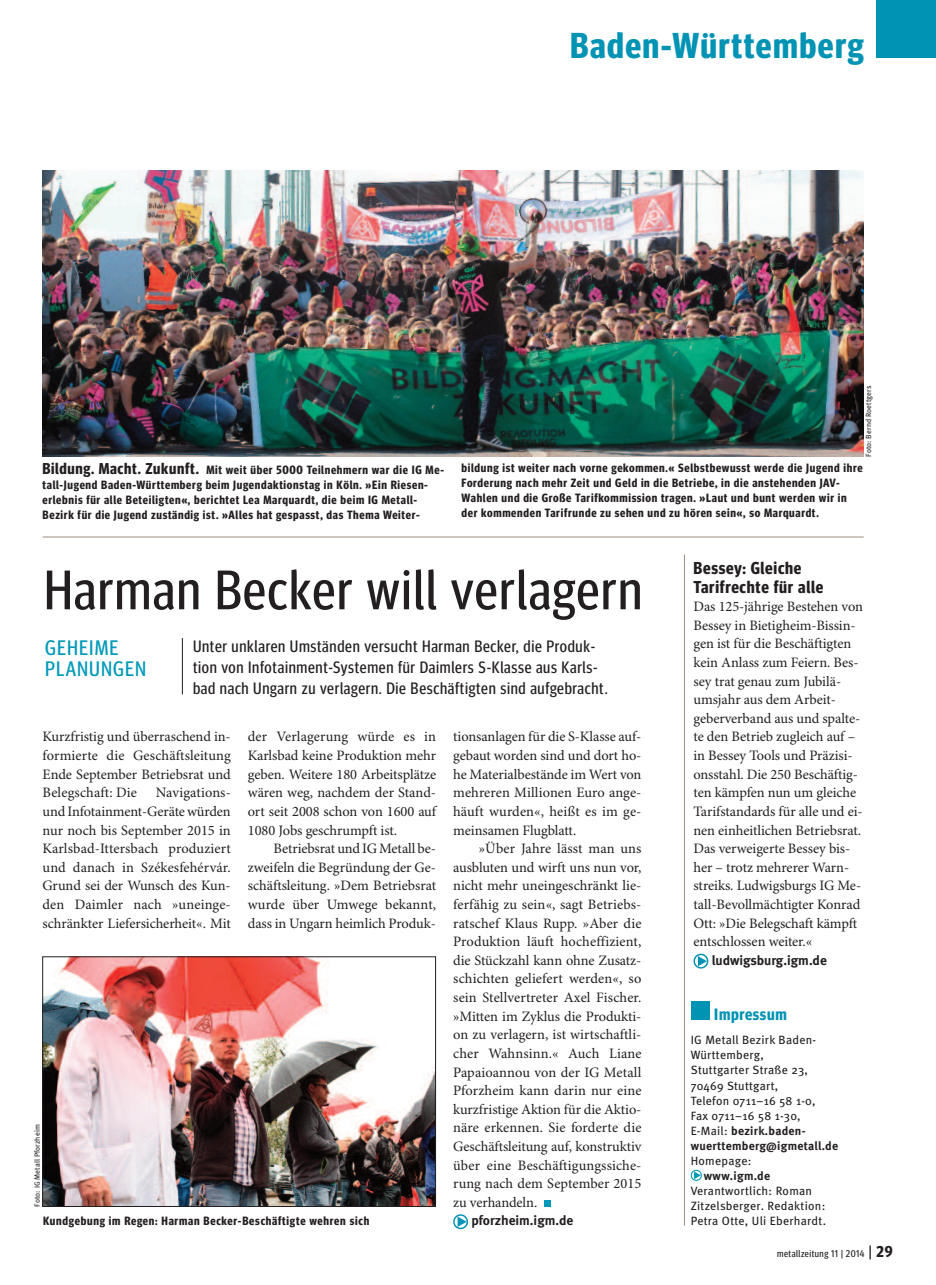
<style>
.page{position:relative;width:936px;height:1285px;background:#fff}
.page>*{position:absolute;margin:0;border:0;box-sizing:border-box;transform-origin:0 0}
.t1{font:55.5px "Meta Headline Cond OT";letter-spacing:.03em;color:#231f20}
.t2{font:700 36px "Meta Headline Cond OT";letter-spacing:.04em;color:#0093b4}
.t3{font:21px/21px "Meta Headline Cond OT";letter-spacing:.05em;color:#0099b8}
.t4{font:700 17.25px/18.6px "Meta Headline Cond OT";letter-spacing:.04em;color:#231f20}
.t5{font:16.5px/21px "Meta Headline Cond OT";letter-spacing:.04em;color:#231f20}
.t6{font:700 16.5px "Meta Headline Cond OT";letter-spacing:.04em;color:#0093b4}
.t7{font:14.4px/18.6px "Minion Pro";letter-spacing:-.005em;color:#231f20;text-align:justify}
.t8{font:700 13.5px "Meta";color:#231f20}
.t9{font:700 12px/15px "Meta Headline Cond OT";letter-spacing:.055em;color:#231f20}
.t10{font:12px/15px "Meta";letter-spacing:.025em;color:#231f20}
.t11{font:700 12px "Meta";letter-spacing:.025em;color:#231f20}
.t12{font:9.75px "Meta Headline Cond OT";letter-spacing:.05em;color:#231f20}
.t13{font:7.5px "Meta";letter-spacing:.015em;color:#231f20}
.s1{font-size:15.75px}
.s2{font-weight:700}
.s3{font-weight:700;font-size:15.75px}
</style>
<div class="page">
<div style="left:543px;top:1199px;width:7px;height:7px;background:#0099b8"></div>
<svg style="left:453px;top:1214px;width:15px;height:14px"></svg>
<hr style="left:684px;top:554px;width:1px;height:671px;background:#9c8f83">
<svg style="left:693px;top:953px;width:15px;height:15px"></svg>
<img style="left:43px;top:171px;width:820px;height:285px">
<img style="left:44px;top:958px;width:390px;height:246px">
<div style="left:42px;top:956px;width:394px;height:250px;border:1px solid #231f20"></div>
<hr style="left:43px;top:536px;width:820px;height:1px;background:#9c8f83">
<div style="left:876px;top:0;width:59px;height:58px;background:#0093b4"></div>
<div style="left:690px;top:1000px;width:19px;height:19px;background:#0093b4"></div>
<svg style="left:690px;top:1169px;width:11px;height:11px"></svg>
<hr style="left:182px;top:638px;width:1px;height:56px;background:#231f20">
<h2 class="t2" style="left:570px;top:33px;width:295px">Baden-Württemberg</h2>
<p class="t13" style="left:865px;top:456px;width:72px;rotate:-90deg">Foto: Bernd Roettgers</p>
<p class="t9" style="left:43px;top:463px;width:403px"><span class="s1">Bildung. Macht. Zukunft.</span> Mit weit über 5000 Teilnehmern war die IG Me&shy;tall-Jugend Baden-Württemberg beim Jugendaktionstag in Köln. »Ein Riesen&shy;erlebnis für alle Beteiligten«, berichtet Lea Marquardt, die beim IG Metall-Bezirk für die Jugend zuständig ist. »Alles hat gespasst, das Thema Weiter-</p>
<p class="t9" style="left:461px;top:461px;width:402px">bildung ist weiter nach vorne gekommen.« Selbstbewusst werde die Jugend ihre Forderung nach mehr Zeit und Geld in die Betriebe, in die anstehenden JAV-Wahlen und die Große Tarifkommission tragen. »Laut und bunt werden wir in der kommenden Tarifrunde zu sehen und zu hören sein«, so Marquardt.</p>
<h1 class="t1" style="left:44px;top:570px;width:599px">Harman Becker will verlagern</h1>
<h3 class="t3" style="left:45px;top:639px;width:102px">GEHEIME<br>PLANUNGEN</h3>
<p class="t5" style="left:193px;top:637px;width:416px">Unter unklaren Umständen versucht Harman Becker, die Produk&shy;tion von Infotainment-Systemen für Daimlers S-Klasse aus Karls&shy;bad nach Ungarn zu verlagern. Die Beschäftigten sind aufgebracht.</p>
<p class="t7" style="left:43px;top:728px;width:190px">Kurzfristig und überraschend in&shy;formierte die Geschäftsleitung Ende September Betriebsrat und Belegschaft: Die</p>
<p class="t7" style="left:43px;top:784px;width:190px;text-indent:113px">Navigations&shy;und Infotainment-Gerätewürden nur noch bis September 2015 in Karlsbad-Ittersbach produziert und danach in Székesfehérvár.<br>Grund sei der Wunsch des Kun&shy;den Daimler nach »uneinge&shy;schränkter Liefersicherheit«. Mit</p>
<p class="t7" style="left:248px;top:728px;width:190px">der Verlagerung würde es in Karlsbad keine Produktion mehr geben. Weitere 180 Arbeitsplätze wären weg, nachdem der Stand&shy;ort seit 2008 schon von 1600 auf 1080 Jobs geschrumpft ist.</p>
<p class="t7" style="left:248px;top:840px;width:190px;text-indent:26px">Betriebsrat und IGMetall be&shy;zweifeln die Begründung der Ge&shy;schäftsleitung. »Dem Betriebsrat wurde über Umwege bekannt, dass in Ungarn heimlich Produk-</p>
<p class="t13" style="left:35px;top:1206px;width:84px;rotate:-90deg">Foto: IG Metall Pforzheim</p>
<p class="t9" style="left:43px;top:1214px;width:328px">Kundgebung im Regen: Harman Becker-Beschäftigte wehren sich</p>
<p class="t7" style="left:453px;top:728px;width:190px">tionsanlagen für die S-Klasse auf&shy;gebaut worden sind und dort ho&shy;he Materialbestände im Wert von mehreren Millionen Euro ange&shy;häuft wurden«, heißt es im ge&shy;meinsamen Flugblatt.</p>
<p class="t7" style="left:453px;top:840px;width:190px;text-indent:26px">»Über Jahre lässt man uns ausbluten und wirft uns nun vor, nicht mehr uneingeschränkt lie&shy;ferfähig zu sein«, sagt Betriebs&shy;ratschef Klaus Rupp. »Aber die Produktion läuft hocheffizient, die Stückzahl kann ohne Zusatz&shy;schichten geliefert werden«, so sein Stellvertreter Axel Fischer. »Mitten im Zyklus die Produkti&shy;on zu verlagern, ist wirtschaftli&shy;cher Wahnsinn.« Auch Liane Papaioannou von der IG Metall Pforzheim kann darin nur eine kurzfristige Aktion für die Aktio&shy;näre erkennen. Sie forderte die Geschäftsleitung auf, konstruktiv über eine Beschäftigungssiche&shy;rung nach dem September 2015 zu verhandeln.</p>
<p class="t8" style="left:471px;top:1215px;width:103px">pforzheim.igm.de</p>
<p class="t4" style="left:693px;top:560px;width:131px">Bessey: Gleiche<br>Tarifrechte für alle</p>
<p class="t7" style="left:693px;top:598px;width:171px;text-align:left">Das 125-jährige Bestehen von<br>Bessey in Bietigheim-Bissin&shy;gen ist für die Beschäftigten kein Anlass zum Feiern. Bes&shy;sey trat genau zum Jubilä&shy;umsjahr aus dem Arbeit&shy;geberverband aus und spalte&shy;te den Betrieb zugleich auf – in Bessey Tools und Präzisi&shy;onsstahl. Die 250 Beschäftig&shy;ten kämpfen nun um gleiche<br>Tarifstandards für alle und ei&shy;nen einheitlichen Betriebsrat.<br>Das verweigerte Bessey bis&shy;her – trotz mehrerer Warn&shy;streiks. Ludwigsburgs IG Me&shy;tall-Bevollmächtigter Konrad<br>Ott: »Die Belegschaft kämpft entschlossen weiter.«</p>
<p class="t8" style="left:711px;top:955px;width:117px">ludwigsburg.igm.de</p>
<p class="t6" style="left:714px;top:1007px;width:74px">Impressum</p>
<p class="t10" style="left:690px;top:1033px;width:149px">IG Metall Bezirk Baden-<br>Württemberg,<br>Stuttgarter Straße 23,<br>70469 Stuttgart,<br>Telefon 0711–16 58 1-0,<br>Fax 0711–16 58 1-30,<br>E-Mail: <span class="s2">bezirk.baden&shy;wuerttemberg@igmetall.de</span></p>
<p class="t10" style="left:690px;top:1153px;width:62px">Homepage:</p>
<p class="t11" style="left:704px;top:1170px;width:68px">www.igm.de</p>
<p class="t10" style="left:690px;top:1183px;width:137px">Verantwortlich: Roman<br>Zitzelsberger. Redaktion:<br>Petra Otte, Uli Eberhardt.</p>
<p class="t12" style="left:777px;top:1249px;width:117px">metallzeitung 11 | 2014 <span class="s1">|</span> <span class="s3">29</span></p>
</div>
